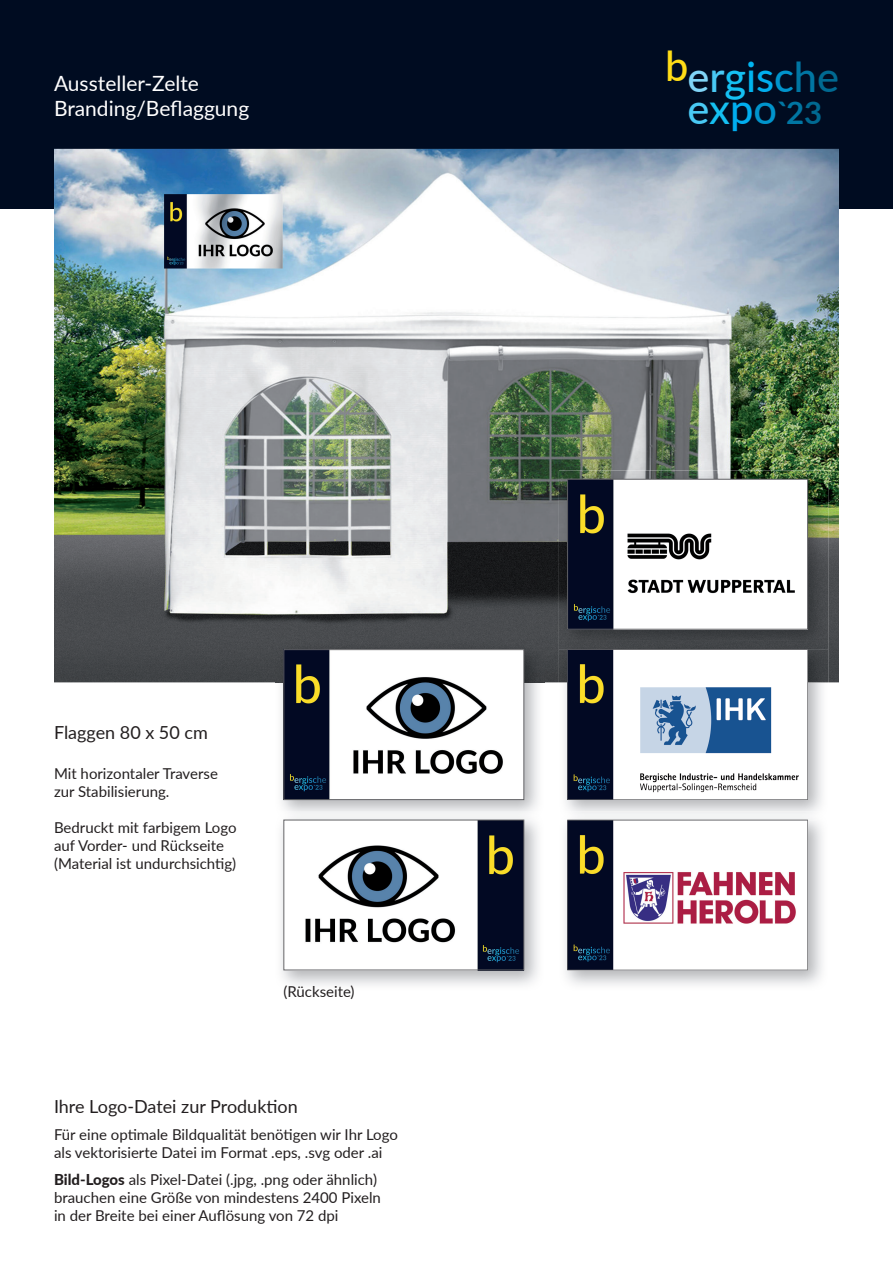
<style>
.page{position:relative;width:893px;height:1263px;background:#fff}
.page>*{position:absolute;margin:0;border:0;box-sizing:border-box;transform-origin:0 0}
.t1{font:500 41.55px "Lato";color:#ffdd17}
.t2{font:700 31.05px "Lato";color:#0076a3}
.t3{font:21px/25.2px "Lato";color:#fff}
.t4{font:18px "Lato";color:#231f20}
.t5{font:15px/18px "Lato";color:#231f20}
.s1{font-weight:800}
.s2{color:#80d4f7}
.s3{color:#49c9f4}
.s4{color:#15c0f2}
.s5{color:#00b5f0}
.s6{color:#00aeef}
.s7{color:#0094cc}
.s8{color:#0076a3}
.s9{color:#006991}
.s10{font-weight:500;font-size:41.55px;color:#49c9f4}
.s11{font-weight:500;font-size:41.55px;color:#15c0f2}
.s12{font-weight:500;font-size:41.55px;color:#00aeef}
.s13{font-weight:500;font-size:41.55px;color:#0094cc}
</style>
<div class="page">
<div style="left:0;top:0;width:893px;height:208px;background:#000c21"></div>
<img style="left:54px;top:149px;width:785px;height:533px">
<svg style="left:567px;top:820px;width:241px;height:150px"></svg>
<img style="left:559px;top:650px;width:269px;height:161px">
<svg style="left:567px;top:650px;width:241px;height:150px"></svg>
<img style="left:275px;top:641px;width:269px;height:170px">
<img style="left:285px;top:651px;width:237px;height:147px">
<div style="left:283px;top:649px;width:241px;height:151px;border:1px solid #616164"></div>
<img style="left:281px;top:820px;width:257px;height:165px">
<img style="left:285px;top:822px;width:237px;height:146px">
<div style="left:283px;top:820px;width:241px;height:150px;border:1px solid #616164"></div>
<img style="left:559px;top:471px;width:269px;height:170px">
<img style="left:559px;top:641px;width:269px;height:9px">
<img style="left:569px;top:481px;width:237px;height:146px">
<div style="left:567px;top:479px;width:241px;height:150px;border:1px solid #616164"></div>
<h3 class="t3" style="left:54px;top:69px;width:197px">Aussteller-Zelte<br>Branding/Beflaggung</h3>
<p class="t4" style="left:54px;top:720px;width:155px">Flaggen 80 x 50 cm</p>
<p class="t5" style="left:54px;top:764px;width:165px">Mit horizontaler Traverse zur Stabilisierung.</p>
<p class="t5" style="left:54px;top:818px;width:184px">Bedruckt mit farbigem Logo auf Vorder- und Rückseite (Material ist undurchsichtig)</p>
<p class="t5" style="left:283px;top:982px;width:73px">(Rückseite)</p>
<p class="t4" style="left:54px;top:1093px;width:245px">Ihre Logo-Datei zur Produktion</p>
<p class="t5" style="left:54px;top:1124px;width:345px">Für eine optimale Bildqualität benötigen wir Ihr Logo als vektorisierte Datei im Format .eps, .svg oder .ai</p>
<p class="t5" style="left:54px;top:1169px;width:328px"><span class="s1">Bild-Logos</span> als Pixel-Datei (.jpg, .png oder ähnlich) brauchen eine Größe von mindestens 2400 Pixeln in der Breite bei einer Auflösung von 72 dpi</p>
<h1 class="t1" style="left:665px;top:36px;width:175px">b<span class="s2">e</span><span class="s3">r</span><span class="s4">g</span><span class="s5">i</span><span class="s6">s</span><span class="s7">c</span><span class="s8">h</span><span class="s9">e</span></h1>
<h2 class="t2" style="left:688px;top:90px;width:136px"><span class="s10">e</span><span class="s11">x</span><span class="s12">p</span><span class="s13">o</span>`2<span class="s9">3</span></h2>
</div>
